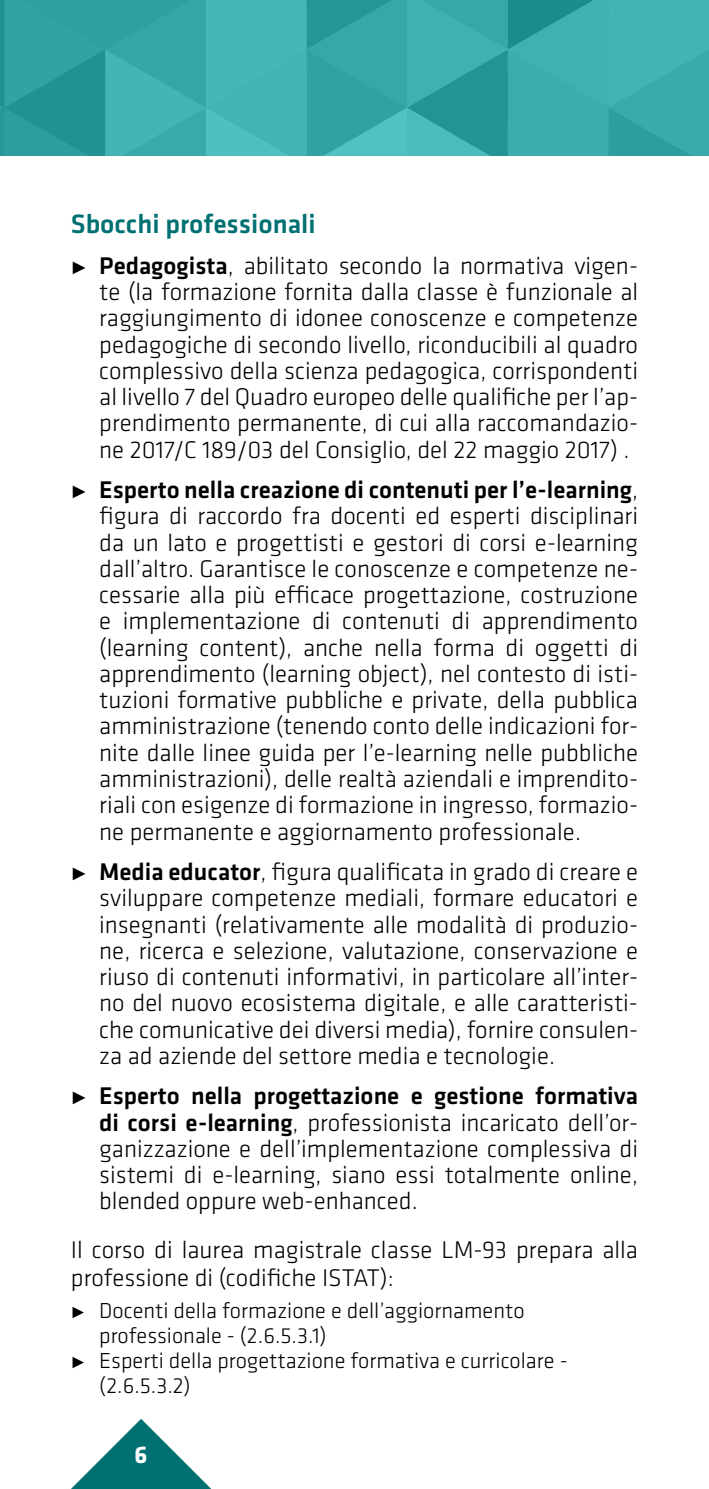
<style>
.page{position:relative;width:709px;height:1489px;background:#fff}
.page>*{position:absolute;margin:0;border:0;box-sizing:border-box;transform-origin:0 0}
.t1{font:500 27.5px "Klavika";color:#007072}
.t2{font:300 25px/26.2px "Klavika";color:#000;text-align:justify}
.t3{font:700 25px "Klavika";color:#fff}
.t4{font:300 22.5px "Klavika";color:#000}
.s1{font-weight:500}
</style>
<div class="page">
<svg style="left:72px;top:1419px;width:138px;height:69px"></svg>
<svg style="left:0;top:0;width:709px;height:156px"></svg>
<p class="t1" style="left:71px;top:209px;width:246px">Sbocchi professionali</p>
<p class="t2" style="left:99px;top:253px;width:540px;text-indent:-28px">˭ <span class="s1">Pedagogista</span>, abilitato secondo la normativa vigen&shy;te (la formazione fornita dalla classe è funzionale al raggiungimento di idonee conoscenze e competenze pedagogiche di secondo livello, riconducibili al quadro complessivo della scienza pedagogica, corrispondenti al livello 7 del Quadro europeo delle qualifiche per l’ap&shy;prendimento permanente, di cui alla raccomandazio&shy;ne 2017/C 189/03 del Consiglio, del 22 maggio 2017) .</p>
<p class="t2" style="left:99px;top:477px;width:540px;text-indent:-28px">˭ <span class="s1">Esperto nella creazione di contenuti per l’e-learning</span>, figura di raccordo fra docenti ed esperti disciplinari da un lato e progettisti e gestori di corsi e-learning dall’altro. Garantisce le conoscenze e competenze ne&shy;cessarie alla più efficace progettazione, costruzione e implementazione di contenuti di apprendimento (learning content), anche nella forma di oggetti di apprendimento (learning object), nel contesto di isti&shy;tuzioni formative pubbliche e private, della pubblica amministrazione (tenendo conto delle indicazioni for&shy;nite dalle linee guida per l’e-learning nelle pubbliche amministrazioni), delle realtà aziendali e imprendito&shy;riali con esigenze di formazione in ingresso, formazio&shy;ne permanente e aggiornamento professionale.</p>
<p class="t2" style="left:99px;top:859px;width:540px;text-indent:-28px">˭ <span class="s1">Media educator</span>, figura qualificata in grado di creare e sviluppare competenze mediali, formare educatori e insegnanti (relativamente alle modalità di produzio&shy;ne, ricerca e selezione, valutazione, conservazione e riuso di contenuti informativi, in particolare all’inter&shy;no del nuovo ecosistema digitale, e alle caratteristi&shy;che comunicative dei diversi media), fornire consulen&shy;za ad aziende del settore media e tecnologie.</p>
<p class="t2" style="left:99px;top:1083px;width:540px;text-indent:-28px">˭ <span class="s1">Esperto nella progettazione e gestione formativa di corsi e-learning</span>, professionista incaricato dell’or&shy;ganizzazione e dell’implementazione complessiva di sistemi di e-learning, siano essi totalmente online, blended oppure web-enhanced.</p>
<p class="t2" style="left:71px;top:1236px;width:568px;line-height:27.5px">Il corso di laurea magistrale classe LM-93 prepara alla professione di (codifiche ISTAT):</p>
<p class="t4" style="left:71px;top:1297px;width:455px">˭ Docenti della formazione e dell’aggiornamento</p>
<p class="t4" style="left:99px;top:1322px;width:229px">professionale - (2.6.5.3.1)</p>
<p class="t4" style="left:71px;top:1347px;width:498px">˭ Esperti della progettazione formativa e curricolare -</p>
<p class="t4" style="left:99px;top:1372px;width:93px">(2.6.5.3.2)</p>
<p class="t3" style="left:135px;top:1441px;width:14px">6</p>
</div>
